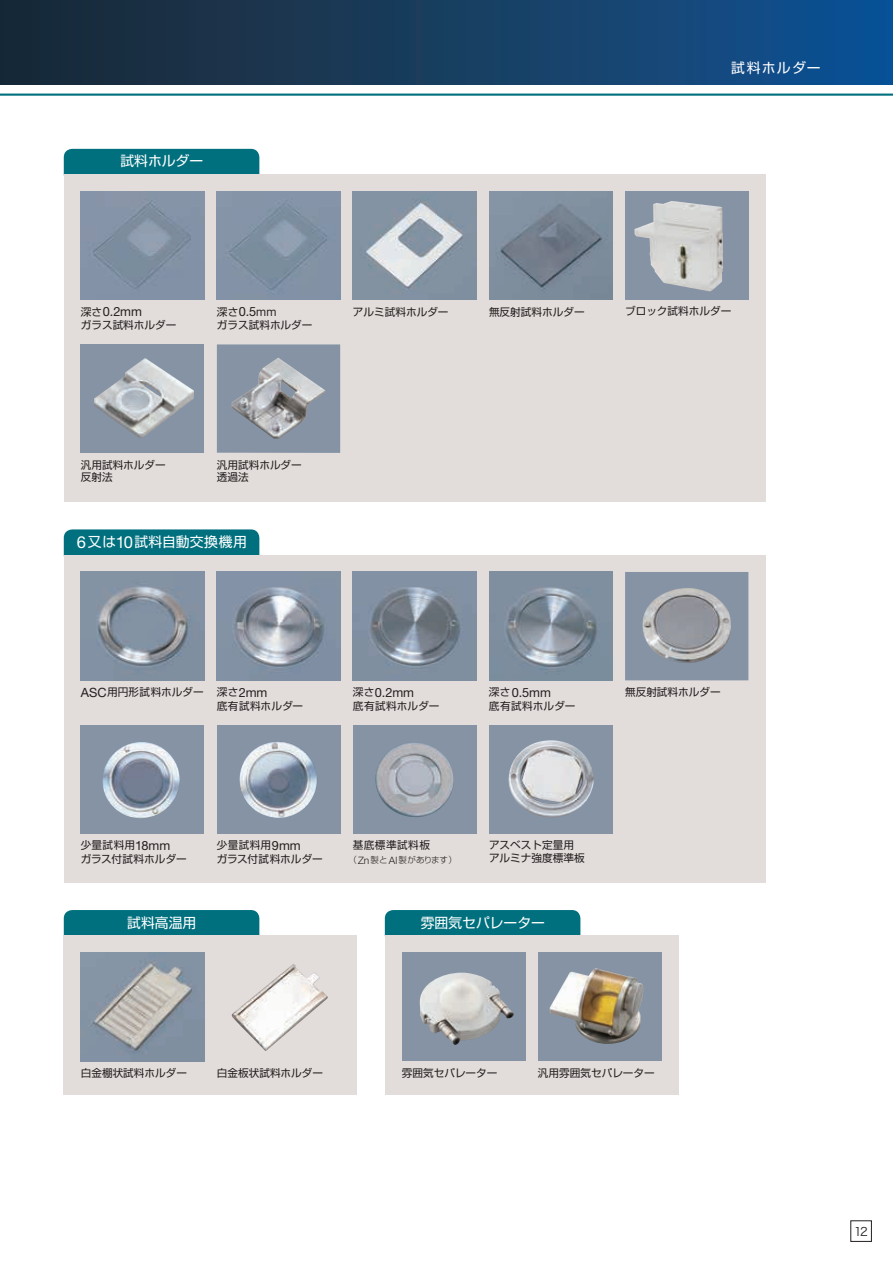
<style>
.page{position:relative;width:893px;height:1263px;background:#fff}
.page>*{position:absolute;margin:0;border:0;box-sizing:border-box;transform-origin:0 0}
.t1{font:13.8px "Shin Go Pro";color:#fff}
.t2{font:13.8px "Shin Go Pro";letter-spacing:.035em;color:#fff}
.t3{font:12.75px "Helvetica Neue";letter-spacing:-.005em;color:#231f20}
.t4{font:11.7px "Hira Kaku Pro W3";color:#231f20}
.t5{font:10.65px/13.8px "Shin Go Pro";color:#231f20}
.t6{font:10.65px "Shin Go Pro";letter-spacing:.035em;color:#231f20}
.t7{font:10.65px "Shin Go Pro";letter-spacing:.04em;color:#231f20}
.t8{font:300 8.55px "Shin Go Pro";letter-spacing:-.015em;color:#231f20}
.s1{font-family:"Shin Go Pro";font-size:10.65px}
.s2{font-family:"Helvetica Neue";font-size:12.75px}
.s3{font-family:"Helvetica Neue";font-size:16.65px}
.s4{font-family:"Helvetica Neue";font-size:10.2px}
</style>
<div class="page">
<div style="left:0;top:0;width:893px;height:1263px;background:linear-gradient(to right,#1c2832,#105293)"></div>
<div style="left:0;top:85px;width:893px;height:1178px;background:#fff"></div>
<hr style="left:0;top:94px;width:893px;height:2px;background:#01707e">
<div style="left:64px;top:149px;width:195px;height:34px;background:#01707e;border-radius:9px"></div>
<div style="left:64px;top:529px;width:195px;height:34px;background:#01707e;border-radius:9px"></div>
<div style="left:64px;top:910px;width:195px;height:34px;background:#01707e;border-radius:9px"></div>
<div style="left:64px;top:935px;width:293px;height:160px;background:#e2ddda"></div>
<div style="left:64px;top:555px;width:701px;height:327px;background:#e2ddda"></div>
<div style="left:64px;top:174px;width:701px;height:328px;background:#e2ddda"></div>
<img style="left:81px;top:191px;width:123px;height:109px">
<img style="left:217px;top:191px;width:123px;height:109px">
<img style="left:353px;top:191px;width:123px;height:109px">
<img style="left:489px;top:191px;width:123px;height:109px">
<div style="left:81px;top:344px;width:123px;height:109px;background:#8593a4"></div>
<img style="left:94px;top:358px;width:100px;height:79px">
<img style="left:217px;top:572px;width:123px;height:108px">
<img style="left:353px;top:572px;width:123px;height:108px">
<img style="left:489px;top:572px;width:123px;height:108px">
<div style="left:625px;top:572px;width:123px;height:108px;background:#8593a4"></div>
<img style="left:642px;top:588px;width:89px;height:75px">
<div style="left:81px;top:725px;width:123px;height:108px;background:#8593a4"></div>
<div style="left:217px;top:725px;width:123px;height:108px;background:#8593a4"></div>
<div style="left:489px;top:725px;width:123px;height:108px;background:#8593a4"></div>
<img style="left:81px;top:952px;width:123px;height:109px">
<img style="left:232px;top:964px;width:96px;height:87px">
<div style="left:850px;top:1220px;width:22px;height:22px;border:1px solid #231f20"></div>
<img style="left:102px;top:742px;width:78px;height:77px">
<div style="left:353px;top:725px;width:123px;height:108px;background:#8593a4"></div>
<div style="left:217px;top:344px;width:123px;height:109px;background:#8593a4"></div>
<img style="left:232px;top:358px;width:93px;height:81px">
<img style="left:81px;top:572px;width:123px;height:108px">
<img style="left:239px;top:742px;width:78px;height:76px">
<img style="left:508px;top:740px;width:86px;height:78px">
<img style="left:375px;top:743px;width:79px;height:74px">
<div style="left:625px;top:191px;width:123px;height:109px;background:#8593a4"></div>
<img style="left:634px;top:201px;width:89px;height:91px">
<div style="left:385px;top:910px;width:195px;height:34px;background:#01707e;border-radius:9px"></div>
<div style="left:385px;top:935px;width:293px;height:160px;background:#e2ddda"></div>
<div style="left:402px;top:952px;width:123px;height:109px;background:#8593a4"></div>
<img style="left:419px;top:972px;width:95px;height:73px">
<div style="left:538px;top:952px;width:123px;height:109px;background:#8593a4"></div>
<img style="left:550px;top:968px;width:93px;height:76px">
<p class="t1" style="left:120px;top:150px;width:84px">試料ホルダー</p>
<p class="t1" style="left:731px;top:56px;width:91px">試料ホルダー</p>
<p class="t3" style="left:81px;top:304px;width:63px"><span class="s1">深さ</span>0.2mm</p>
<p class="t5" style="left:81px;top:317px;width:97px">ガラス試料ホルダー</p>
<p class="t5" style="left:217px;top:303px;width:97px">深さ<span class="s2">0.5</span>mm<br>ガラス試料ホルダー</p>
<p class="t5" style="left:353px;top:303px;width:97px">アルミ試料ホルダー</p>
<p class="t5" style="left:489px;top:303px;width:97px">無反射試料ホルダー</p>
<p class="t5" style="left:625px;top:303px;width:108px">ブロック試料ホルダー</p>
<p class="t5" style="left:81px;top:457px;width:87px;line-height:12.8px">汎用試料ホルダー反射法</p>
<p class="t5" style="left:217px;top:457px;width:87px;line-height:12.8px">汎用試料ホルダー透過法</p>
<p class="t2" style="left:77px;top:530px;width:172px"><span class="s3">6</span>又は<span class="s3">10</span>試料自動交換機用</p>
<p class="t5" style="left:81px;top:684px;width:124px"><span class="s2">ASC</span>用円形試料ホルダー</p>
<p class="t3" style="left:217px;top:684px;width:52px"><span class="s1">深さ</span>2mm</p>
<p class="t6" style="left:217px;top:697px;width:88px">底有試料ホルダー</p>
<p class="t3" style="left:353px;top:684px;width:63px"><span class="s1">深さ</span>0.2mm</p>
<p class="t6" style="left:353px;top:697px;width:88px">底有試料ホルダー</p>
<p class="t3" style="left:489px;top:684px;width:64px"><span class="s1">深さ</span>0.5mm</p>
<p class="t6" style="left:489px;top:697px;width:88px">底有試料ホルダー</p>
<p class="t5" style="left:625px;top:684px;width:97px">無反射試料ホルダー</p>
<p class="t7" style="left:353px;top:836px;width:79px">基底標準試料板</p>
<p class="t8" style="left:349px;top:853px;width:110px">（<span class="s4">Zn</span>製と<span class="s4">Al</span>製があります）</p>
<p class="t5" style="left:81px;top:837px;width:107px">少量試料用<span class="s2">18mm<br></span>ガラス付試料ホルダー</p>
<p class="t5" style="left:217px;top:837px;width:107px">少量試料用<span class="s2">9mm<br></span>ガラス付試料ホルダー</p>
<p class="t5" style="left:489px;top:837px;width:97px;line-height:12.8px">アスベスト定量用アルミナ強度標準板</p>
<p class="t1" style="left:127px;top:911px;width:71px">試料高温用</p>
<p class="t1" style="left:421px;top:911px;width:126px">雰囲気セパレーター</p>
<p class="t5" style="left:81px;top:1064px;width:108px">白金棚状試料ホルダー</p>
<p class="t5" style="left:217px;top:1064px;width:108px">白金板状試料ホルダー</p>
<p class="t5" style="left:402px;top:1064px;width:97px">雰囲気セパレーター</p>
<p class="t5" style="left:538px;top:1064px;width:118px">汎用雰囲気セパレーター</p>
<p class="t4" style="left:854px;top:1221px;width:15px">12</p>
</div>
